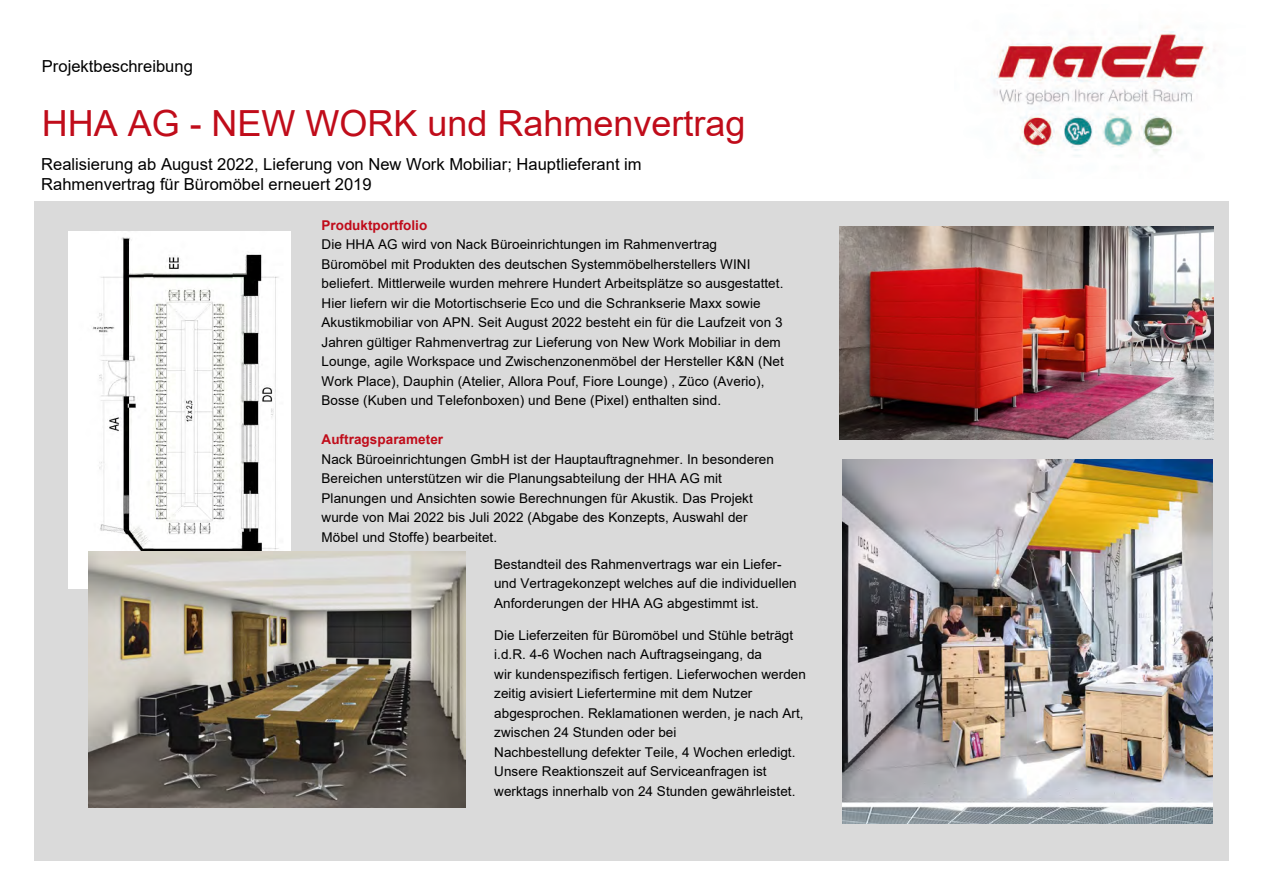
<style>
.page{position:relative;width:1263px;height:893px;background:#fff}
.page>*{position:absolute;margin:0;border:0;box-sizing:border-box;transform-origin:0 0}
.t1{font:36px "Arial";color:#c00c1a}
.t2{font:16.5px/19.8px "Arial";color:#000}
.t3{font:13.5px/19.5px "Arial";letter-spacing:.005em;color:#000}
.s1{font-weight:700;color:#c00b1a}
.s2{font-weight:700;color:#c00c1a}
</style>
<div class="page">
<div style="left:34px;top:201px;width:1195px;height:659px;background:#dadada"></div>
<img style="left:993px;top:26px;width:216px;height:130px">
<img style="left:842px;top:460px;width:370px;height:363px">
<img style="left:840px;top:226px;width:373px;height:213px">
<img style="left:69px;top:232px;width:222px;height:356px">
<img style="left:89px;top:551px;width:376px;height:256px">
<p class="t2" style="left:42px;top:56px;width:152px">Projektbeschreibung</p>
<p class="t1" style="left:42px;top:98px;width:705px">HHA AG - NEW WORK und Rahmenvertrag</p>
<p class="t2" style="left:41px;top:154px;width:602px">Realisierung ab August 2022, Lieferung von New Work Mobiliar; Hauptlieferant im<br>Rahmenvertrag für Büromöbel erneuert 2019</p>
<p class="t3" style="left:322px;top:215px;width:464px"><span class="s1">Produktportfolio<br></span>Die HHA AG wird von Nack Büroeinrichtungen im Rahmenvertrag Büromöbel mit Produkten des deutschen Systemmöbelherstellers WINI beliefert. Mittlerweile wurden mehrere Hundert Arbeitsplätze so ausgestattet.<br>Hier liefern wir die Motortischserie Eco und die Schrankserie Maxx sowie Akustikmobiliar von APN. Seit August 2022 besteht ein für die Laufzeit von 3<br>Jahren gültiger Rahmenvertrag zur Lieferung von New Work Mobiliar in dem Lounge, agile Workspace und Zwischenzonenmöbel der Hersteller K&amp;N (Net Work Place), Dauphin (Atelier, Allora Pouf, Fiore Lounge) , Züco (Averio), Bosse (Kuben und Telefonboxen) und Bene (Pixel) enthalten sind.</p>
<p class="t3" style="left:322px;top:429px;width:454px"><span class="s2">Auftragsparameter<br></span>Nack Büroeinrichtungen GmbH ist der Hauptauftragnehmer. In besonderen Bereichen unterstützen wir die Planungsabteilung der HHA AG mit Planungen und Ansichten sowie Berechnungen für Akustik. Das Projekt wurde von Mai 2022 bis Juli 2022 (Abgabe des Konzepts, Auswahl der Möbel und Stoffe) bearbeitet.</p>
<p class="t3" style="left:494px;top:554px;width:304px">Bestandteil des Rahmenvertrags war ein Liefer&shy;und Vertragekonzept welches auf die individuellen<br>Anforderungen der HHA AG abgestimmt ist.</p>
<p class="t3" style="left:494px;top:625px;width:313px">Die Lieferzeiten für Büromöbel und Stühle beträgt i.d.R. 4-6 Wochen nach Auftragseingang, da<br>wir kundenspezifisch fertigen. Lieferwochen werden zeitig avisiert Liefertermine mit dem Nutzer abgesprochen. Reklamationen werden, je nach Art, zwischen 24 Stunden oder bei<br>Nachbestellung defekter Teile, 4 Wochen erledigt.<br>Unsere Reaktionszeit auf Serviceanfragen ist werktags innerhalb von 24 Stunden gewährleistet.</p>
</div>
